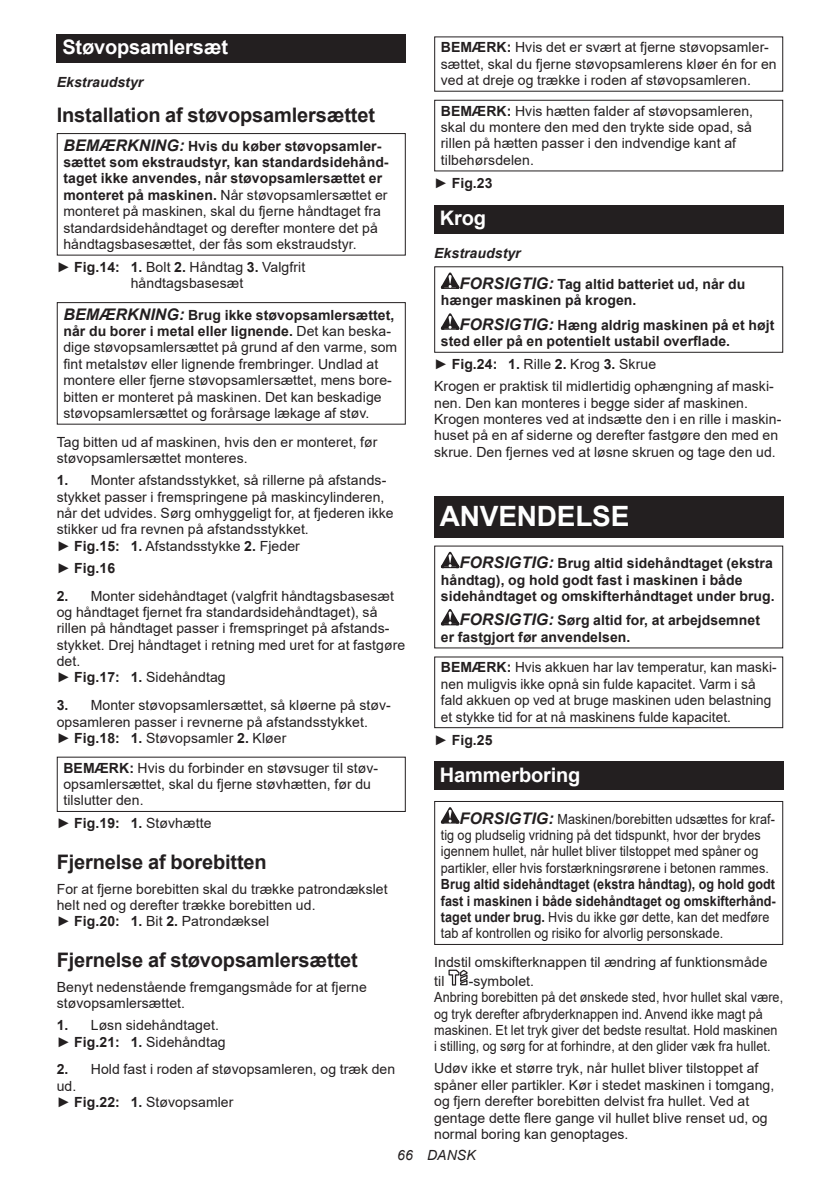
<style>
.page{position:relative;width:840px;height:1191px;background:#fff}
.page>*{position:absolute;margin:0;border:0;box-sizing:border-box;transform-origin:0 0}
.t1{font:700 28px "Arial";letter-spacing:-.01em;color:#fff}
.t2{font:700 20px "Arial";letter-spacing:-.01em;color:#231f20}
.t3{font:700 20px "Arial";letter-spacing:-.01em;color:#fff}
.t4{font:14px/16.4px "Arial";letter-spacing:.005em;color:#231f20}
.t5{font:700 14px/16.4px "Arial";letter-spacing:.005em;color:#231f20}
.t6{font:14px/16.4px "Arial";letter-spacing:.005em;color:#231f20;scale:.9 1}
.t7{font:700 14px/16.4px "Arial";letter-spacing:.005em;color:#231f20;scale:.9 1}
.t8{font:italic 700 14px "Arial";letter-spacing:.005em;color:#231f20}
.t9{font:italic 14px "Arial";letter-spacing:.005em;color:#231f20}
.s1{font-weight:700;font-style:italic;font-size:16px}
.s2{font-weight:700}
.s3{font-weight:400}
.s4{font-style:italic}
.s5{font-style:italic;font-size:16px}
</style>
<div class="page">
<div style="left:57px;top:34px;width:348px;height:29px;background:#231f20"></div>
<div style="left:57px;top:133px;width:348px;height:123px;border:1px solid #231f20"></div>
<div style="left:57px;top:302px;width:348px;height:123px;border:1px solid #231f20"></div>
<div style="left:57px;top:756px;width:348px;height:56px;border:1px solid #231f20"></div>
<div style="left:434px;top:100px;width:348px;height:71px;border:1px solid #231f20"></div>
<div style="left:434px;top:205px;width:348px;height:28px;background:#231f20"></div>
<svg style="left:440px;top:272px;width:19px;height:17px"></svg>
<svg style="left:440px;top:313px;width:19px;height:17px"></svg>
<div style="left:434px;top:266px;width:348px;height:87px;border:1px solid #231f20"></div>
<div style="left:434px;top:496px;width:348px;height:41px;background:#231f20"></div>
<svg style="left:440px;top:552px;width:19px;height:16px"></svg>
<svg style="left:440px;top:609px;width:19px;height:16px"></svg>
<div style="left:434px;top:656px;width:348px;height:72px;border:1px solid #231f20"></div>
<div style="left:434px;top:761px;width:348px;height:29px;background:#231f20"></div>
<svg style="left:440px;top:807px;width:19px;height:16px"></svg>
<div style="left:434px;top:801px;width:348px;height:144px;border:1px solid #231f20"></div>
<svg style="left:448px;top:969px;width:20px;height:16px"></svg>
<h2 class="t3" style="left:62px;top:33px;width:167px">Støvopsamlersæt</h2>
<p class="t8" style="left:57px;top:73px;width:88px">Ekstraudstyr</p>
<h2 class="t2" style="left:57px;top:101px;width:320px">Installation af støvopsamlersættet</h2>
<p class="t4" style="left:63px;top:137px;width:326px"><span class="s1">BEMÆRKNING:</span> <span class="s2">Hvis du køber støvopsamler&shy;sættet som ekstraudstyr, kan standardsidehånd&shy;taget ikke anvendes, når støvopsamlersættet er monteret på maskinen.</span> Når støvopsamlersættet er monteret på maskinen, skal du fjerne håndtaget fra standardsidehåndtaget og derefter montere det på håndtagsbasesættet, der fås som ekstraudstyr.</p>
<p class="t4" style="left:131px;top:259px;width:176px;text-indent:-74px">► <span class="s2">Fig.14: 1.</span> Bolt <span class="s2">2.</span> Håndtag <span class="s2">3.</span> Valgfrit håndtagsbasesæt</p>
<p class="t4" style="left:63px;top:306px;width:335px"><span class="s1">BEMÆRKNING:</span> <span class="s2">Brug ikke støvopsamlersættet, når du borer i metal eller lignende.</span> Det kan beska&shy;dige støvopsamlersættet på grund af den varme, som fint metalstøv eller lignende frembringer. Undlad at montere eller fjerne støvopsamlersættet, mens bore&shy;bitten er monteret på maskinen. Det kan beskadige støvopsamlersættet og forårsage lækage af støv.</p>
<p class="t4" style="left:57px;top:433px;width:322px">Tag bitten ud af maskinen, hvis den er monteret, før støvopsamlersættet monteres.</p>
<p class="t4" style="left:57px;top:472px;width:338px"><span class="s2">1.</span> Monter afstandsstykket, så rillerne på afstands&shy;stykket passer i fremspringene på maskincylinderen, når det udvides. Sørg omhyggeligt for, at fjederen ikke stikker ud fra revnen på afstandsstykket.<br>► <span class="s2">Fig.15: 1.</span> Afstandsstykke <span class="s2">2.</span> Fjeder</p>
<p class="t5" style="left:57px;top:560px;width:60px"><span class="s3">►</span> Fig.16</p>
<p class="t4" style="left:57px;top:587px;width:350px"><span class="s2">2.</span> Monter sidehåndtaget (valgfrit håndtagsbasesæt og håndtaget fjernet fra standardsidehåndtaget), så rillen på håndtaget passer i fremspringet på afstands&shy;stykket. Drej håndtaget i retning med uret for at fastgøre det.<br>► <span class="s2">Fig.17: 1.</span> Sidehåndtag</p>
<p class="t4" style="left:57px;top:697px;width:335px"><span class="s2">3.</span> Monter støvopsamlersættet, så kløerne på støv&shy;opsamleren passer i revnerne på afstandsstykket.<br>► <span class="s2">Fig.18: 1.</span> Støvopsamler <span class="s2">2.</span> Kløer</p>
<p class="t4" style="left:63px;top:759px;width:316px"><span class="s2">BEMÆRK:</span> Hvis du forbinder en støvsuger til støv&shy;opsamlersættet, skal du fjerne støvhætten, før du tilslutter den.</p>
<p class="t4" style="left:57px;top:815px;width:156px">► <span class="s2">Fig.19: 1.</span> Støvhætte</p>
<h2 class="t2" style="left:57px;top:847px;width:211px">Fjernelse af borebitten</h2>
<p class="t4" style="left:57px;top:880px;width:332px">For at fjerne borebitten skal du trække patrondækslet helt ned og derefter trække borebitten ud.<br>► <span class="s2">Fig.20: 1.</span> Bit <span class="s2">2.</span> Patrondæksel</p>
<h2 class="t2" style="left:57px;top:945px;width:302px">Fjernelse af støvopsamlersættet</h2>
<p class="t4" style="left:57px;top:978px;width:311px">Benyt nedenstående fremgangsmåde for at fjerne støvopsamlersættet.</p>
<p class="t4" style="left:57px;top:1017px;width:170px"><span class="s2">1.</span> Løsn sidehåndtaget. ► <span class="s2">Fig.21: 1.</span> Sidehåndtag</p>
<p class="t4" style="left:57px;top:1061px;width:340px"><span class="s2">2.</span> Hold fast i roden af støvopsamleren, og træk den ud.<br>► <span class="s2">Fig.22: 1.</span> Støvopsamler</p>
<p class="t4" style="left:440px;top:39px;width:337px"><span class="s2">BEMÆRK:</span> Hvis det er svært at fjerne støvopsamler&shy;sættet, skal du fjerne støvopsamlerens kløer én for en ved at dreje og trække i roden af støvopsamleren.</p>
<p class="t4" style="left:440px;top:102px;width:314px"><span class="s2">BEMÆRK:</span> Hvis hætten falder af støvopsamleren, skal du montere den med den trykte side opad, så rillen på hætten passer i den indvendige kant af tilbehørsdelen.</p>
<p class="t5" style="left:434px;top:175px;width:60px"><span class="s3">►</span> Fig.23</p>
<h2 class="t3" style="left:439px;top:204px;width:48px">Krog</h2>
<p class="t5" style="left:459px;top:238px;width:287px;line-height:30.6px;text-indent:-25px"><span class="s4">Ekstraudstyr<br></span><span class="s5">FORSIGTIG:</span> Tag altid batteriet ud, når du</p>
<p class="t5" style="left:459px;top:288px;width:316px;line-height:24.4px;text-indent:-19px">hænger maskinen på krogen.<br><span class="s5">FORSIGTIG:</span> Hæng aldrig maskinen på et højt</p>
<p class="t4" style="left:434px;top:330px;width:341px;line-height:22.6px;text-indent:7px"><span class="s2">sted eller på en potentielt ustabil overflade.<br></span>► <span class="s2">Fig.24: 1.</span> Rille <span class="s2">2.</span> Krog <span class="s2">3.</span> Skrue<br>Krogen er praktisk til midlertidig ophængning af maski-</p>
<p class="t4" style="left:434px;top:394px;width:348px">nen. Den kan monteres i begge sider af maskinen.<br>Krogen monteres ved at indsætte den i en rille i maskin&shy;huset på en af siderne og derefter fastgøre den med en skrue. Den fjernes ved at løsne skruen og tage den ud.</p>
<h1 class="t1" style="left:439px;top:496px;width:191px">ANVENDELSE</h1>
<p class="t5" style="left:440px;top:555px;width:335px;text-indent:19px"><span class="s5">FORSIGTIG:</span> Brug altid sidehåndtaget (ekstra håndtag), og hold godt fast i maskinen i både sidehåndtaget og omskifterhåndtaget under brug.</p>
<p class="t5" style="left:440px;top:612px;width:320px;text-indent:19px"><span class="s5">FORSIGTIG:</span> Sørg altid for, at arbejdsemnet er fastgjort før anvendelsen.</p>
<p class="t4" style="left:440px;top:659px;width:337px"><span class="s2">BEMÆRK:</span> Hvis akkuen har lav temperatur, kan maski&shy;nen muligvis ikke opnå sin fulde kapacitet. Varm i så fald akkuen op ved at bruge maskinen uden belastning et stykke tid for at nå maskinens fulde kapacitet.</p>
<p class="t5" style="left:434px;top:731px;width:60px"><span class="s3">►</span> Fig.25</p>
<h2 class="t3" style="left:439px;top:760px;width:142px">Hammerboring</h2>
<p class="t6" style="left:440px;top:810px;width:372px;text-indent:19px"><span class="s1">FORSIGTIG:</span> Maskinen/borebitten udsættes for kraf&shy;tig og pludselig vridning på det tidspunkt, hvor der brydes igennem hullet, når hullet bliver tilstoppet med spåner og partikler, eller hvis forstærkningsrørene i betonen rammes.</p>
<p class="t7" style="left:440px;top:876px;width:373px">Brug altid sidehåndtaget (ekstra håndtag), og hold godt fast i maskinen i både sidehåndtaget og omskifterhånd&shy;taget under brug. <span class="s3">Hvis du ikke gør dette, kan det medføre tab af kontrollen og risiko for alvorlig personskade.</span></p>
<p class="t4" style="left:434px;top:952px;width:335px;line-height:18.8px">Indstil omskifterknappen til ændring af funktionsmåde til</p>
<p class="t4" style="left:434px;top:972px;width:350px;text-indent:34px">-symbolet.<br>Anbring borebitten på det ønskede sted, hvor hullet skal være, og tryk derefter afbryderknappen ind. Anvend ikke magt på maskinen. Et let tryk giver det bedste resultat. Hold maskinen i stilling, og sørg for at forhindre, at den glider væk fra hullet.</p>
<p class="t4" style="left:434px;top:1060px;width:341px">Udøv ikke et større tryk, når hullet bliver tilstoppet af spåner eller partikler. Kør i stedet maskinen i tomgang, og fjern derefter borebitten delvist fra hullet. Ved at gentage dette flere gange vil hullet blive renset ud, og normal boring kan genoptages.</p>
<p class="t9" style="left:397px;top:1146px;width:80px">66 DANSK</p>
</div>
